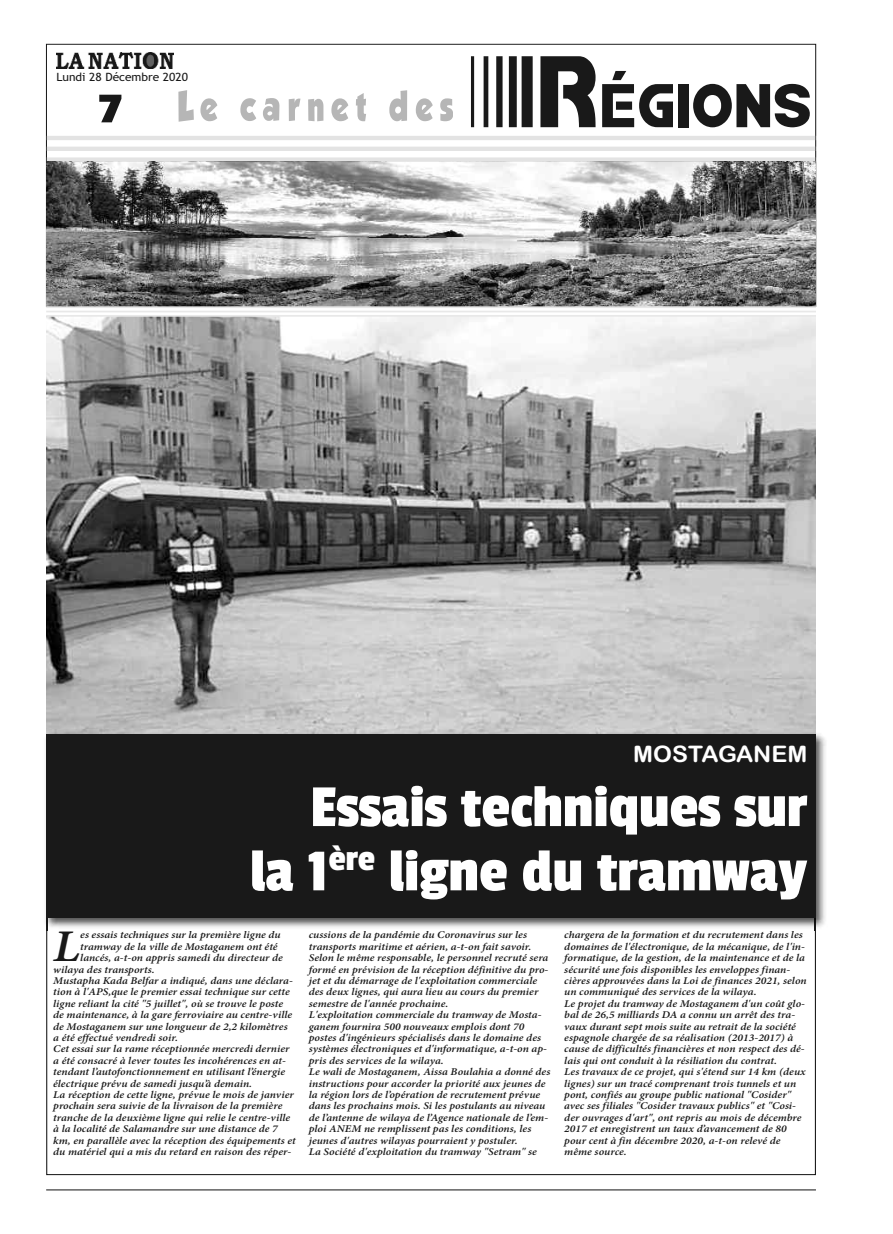
<style>
.page{position:relative;width:893px;height:1234px;background:#fff}
.page>*{position:absolute;margin:0;border:0;box-sizing:border-box;transform-origin:0 0}
.t1{font:67.35px "Bamf";color:#191919;scale:.89 1}
.t2{font:62.1px/64.2px "Passion One";color:#fff;text-align:right;scale:1.05 1}
.t3{font:italic 600 45.3px "Minion Pro";color:#191919;scale:1.1 1}
.t4{font:44.55px "Passion One";color:#191919;scale:1.26 1}
.t5{font:22.8px "Arial Rounded MT Bold";color:#fff;scale:1.05 1}
.t6{font:11.4px "Trebuchet MS";color:#191919;scale:1.05 1}
.t7{font:italic 600 10.35px/11.4px "Minion Pro";color:#191919;scale:1.1 1}
.s1{font-size:110.85px}
</style>
<div class="page">
<img style="left:46px;top:317px;width:770px;height:613px">
<img style="left:816px;top:734px;width:10px;height:193px">
<img style="left:45px;top:740px;width:1px;height:182px">
<img style="left:815px;top:917px;width:1px;height:13px">
<img style="left:46px;top:917px;width:2px;height:13px">
<img style="left:46px;top:729px;width:770px;height:5px">
<div style="left:46px;top:734px;width:770px;height:183px;background:#191919"></div>
<img style="left:46px;top:161px;width:770px;height:145px">
<img style="left:56px;top:53px;width:117px;height:16px">
<svg style="left:178px;top:90px;width:229px;height:32px"></svg>
<hr style="left:47px;top:157px;width:768px;height:4px;background:#e3e3e3">
<hr style="left:47px;top:136px;width:768px;height:4px;background:#e3e3e3">
<hr style="left:47px;top:147px;width:768px;height:4px;background:#e3e3e3">
<hr style="left:46px;top:306px;width:770px;height:2px;background:#e8e8e8">
<hr style="left:46px;top:310px;width:770px;height:2px;background:#e8e8e8">
<hr style="left:46px;top:315px;width:770px;height:2px;background:#e8e8e8">
<hr style="left:46px;top:1188px;width:770px;height:2px;background:#191919">
<p class="t6" style="left:56px;top:70px;width:127px">Lundi 28 Décembre 2020</p>
<h3 class="t4" style="left:99px;top:85px;width:20px">7</h3>
<h1 class="t1" style="left:467px;top:71px;width:389px"><span class="s1">R</span>ÉGIONS</h1>
<h3 class="t5" style="left:633px;top:740px;width:167px">MOSTAGANEM</h3>
<h2 class="t2" style="left:250px;top:774px;width:532px">Essais techniques sur<br>la 1<sup>ère</sup> ligne du tramway</h2>
<h3 class="t3" style="left:53px;top:929px;width:26px">L</h3>
<p class="t7" style="left:80px;top:930px;width:184px">es essais techniques sur la première ligne du</p>
<p class="t7" style="left:80px;top:941px;width:181px">tramway de la ville de Mostaganem ont été</p>
<p class="t7" style="left:80px;top:952px;width:186px">lancés, a-t-on appris samedi du directeur de</p>
<p class="t7" style="left:53px;top:964px;width:94px">wilaya des transports.</p>
<p class="t7" style="left:53px;top:975px;width:219px">Mustapha Kada Belfar a indiqué, dans une déclara-</p>
<p class="t7" style="left:53px;top:987px;width:217px">tion à l'APS,que le premier essai technique sur cette</p>
<p class="t7" style="left:53px;top:998px;width:210px">ligne reliant la cité "5 juillet", où se trouve le poste</p>
<p class="t7" style="left:53px;top:1009px;width:219px">de maintenance, à la gare ferroviaire au centre-ville</p>
<p class="t7" style="left:53px;top:1021px;width:215px">de Mostaganem sur une longueur de 2,2 kilomètres</p>
<p class="t7" style="left:53px;top:1032px;width:115px">a été effectué vendredi soir.</p>
<p class="t7" style="left:53px;top:1044px;width:216px">Cet essai sur la rame réceptionnée mercredi dernier</p>
<p class="t7" style="left:53px;top:1055px;width:213px">a été consacré à lever toutes les incohérences en at-</p>
<p class="t7" style="left:53px;top:1066px;width:212px">tendant l’autofonctionnement en utilisant l’énergie</p>
<p class="t7" style="left:53px;top:1078px;width:182px">électrique prévu de samedi jusqu’à demain.</p>
<p class="t7" style="left:53px;top:1089px;width:220px">La réception de cette ligne, prévue le mois de janvier</p>
<p class="t7" style="left:53px;top:1100px;width:210px">prochain sera suivie de la livraison de la première</p>
<p class="t7" style="left:53px;top:1112px;width:217px">tranche de la deuxième ligne qui relie le centre-ville</p>
<p class="t7" style="left:53px;top:1123px;width:206px">à la localité de Salamandre sur une distance de 7</p>
<p class="t7" style="left:53px;top:1135px;width:222px">km, en parallèle avec la réception des équipements et</p>
<p class="t7" style="left:53px;top:1146px;width:218px">du matériel qui a mis du retard en raison des réper-</p>
<p class="t7" style="left:309px;top:930px;width:221px">cussions de la pandémie du Coronavirus sur les transports maritime et aérien, a-t-on fait savoir.<br>Selon le même responsable, le personnel recruté sera formé en prévision de la réception définitive du pro&shy;jet et du démarrage de l'exploitation commerciale des deux lignes, qui aura lieu au cours du premier semestre de l'année prochaine.<br>L'exploitation commerciale du tramway de Mosta&shy;ganem fournira 500 nouveaux emplois dont 70 postes d'ingénieurs spécialisés dans le domaine des systèmes électroniques et d'informatique, a-t-on ap&shy;pris des services de la wilaya.<br>Le wali de Mostaganem, Aissa Boulahia a donné des instructions pour accorder la priorité aux jeunes de la région lors de l’opération de recrutement prévue dans les prochains mois. Si les postulants au niveau de l’antenne de wilaya de l’Agence nationale de l’em&shy;ploi ANEM ne remplissent pas les conditions, les jeunes d'autres wilayas pourraient y postuler.<br>La Société d'exploitation du tramway "Setram" se</p>
<p class="t7" style="left:564px;top:930px;width:222px">chargera de la formation et du recrutement dans les domaines de l'électronique, de la mécanique, de l'in&shy;formatique, de la gestion, de la maintenance et de la sécurité une fois disponibles les enveloppes finan&shy;cières approuvées dans la Loi de finances 2021, selon un communiqué des services de la wilaya.<br>Le projet du tramway de Mostaganem d'un coût glo&shy;bal de 26,5 milliards DA a connu un arrêt des tra&shy;vaux durant sept mois suite au retrait de la société espagnole chargée de sa réalisation (2013-2017) à cause de difficultés financières et non respect des dé&shy;lais qui ont conduit à la résiliation du contrat.<br>Les travaux de ce projet, qui s'étend sur 14 km (deux lignes) sur un tracé comprenant trois tunnels et un pont, confiés au groupe public national "Cosider" avec ses filiales "Cosider travaux publics" et "Cosi&shy;der ouvrages d'art", ont repris au mois de décembre 2017 et enregistrent un taux d’avancement de 80 pour cent à fin décembre 2020, a-t-on relevé de même source.</p>
</div>
